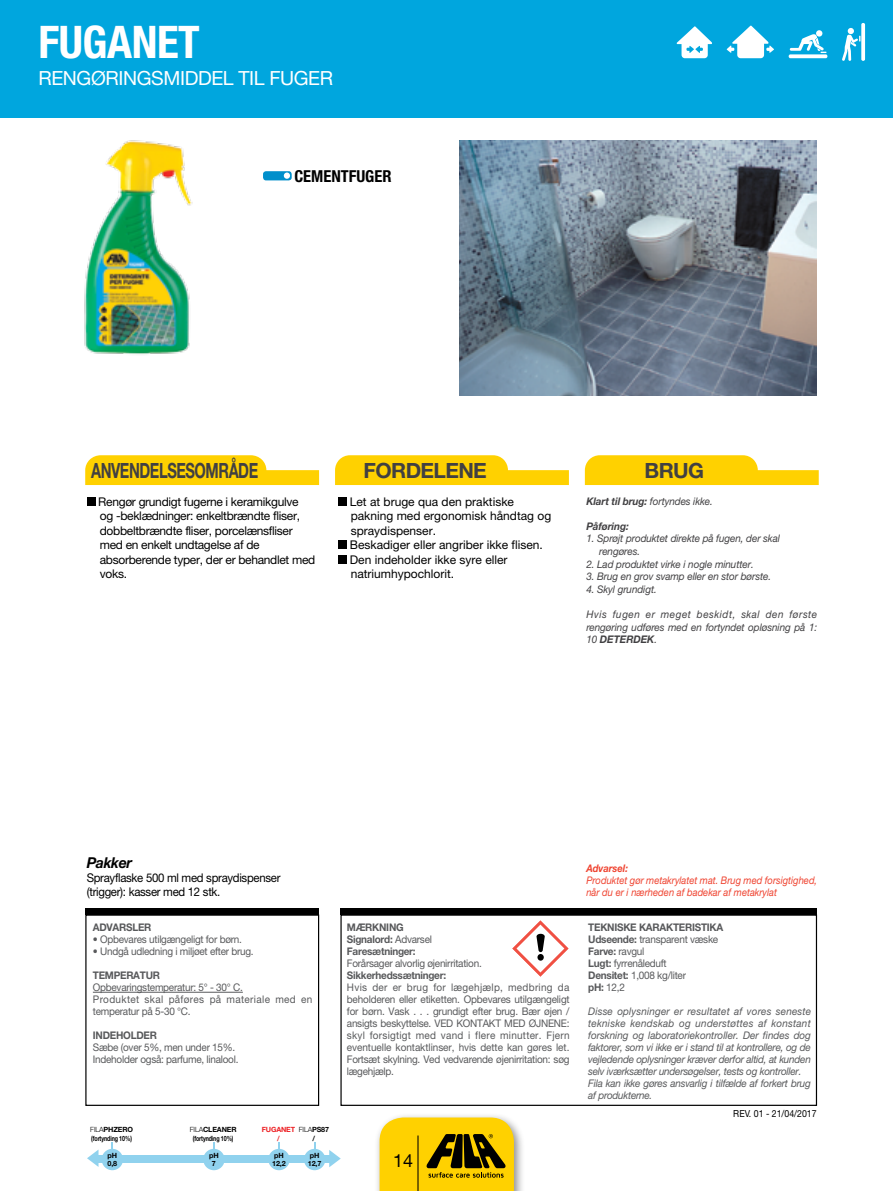
<style>
.page{position:relative;width:893px;height:1191px;background:#fff}
.page>*{position:absolute;margin:0;border:0;box-sizing:border-box;transform-origin:0 0}
.t1{font:700 condensed 45px "Helvetica Neue LT Pro";letter-spacing:-.01em;color:#fff}
.t2{font:700 21px "Helvetica Neue LT Std";letter-spacing:-.03em;color:#414042;scale:.7 1}
.t3{font:700 21px "Helvetica Neue LT Std";letter-spacing:-.03em;color:#414042}
.t4{font:19.5px "Helvetica Neue LT Std";letter-spacing:-.02em;color:#fff}
.t5{font:18px "Helvetica Neue LT Std";color:#000}
.t6{font:700 condensed 16.5px "Helvetica Neue LT Std";color:#000}
.t7{font:italic 700 15px "Helvetica Neue LT Std";letter-spacing:-.025em;color:#000;scale:.95 1}
.t8{font:12px/14.4px "Helvetica Neue LT Std";letter-spacing:-.025em;color:#000}
.t9{font:12px/14.4px "Helvetica Neue LT Std";color:#000}
.t10{font:12px/14.4px "Helvetica Neue LT Std";letter-spacing:-.025em;color:#000;scale:.95 1}
.t11{font:10.5px/12px "Helvetica Neue LT Std";letter-spacing:-.025em;color:#58595b;scale:.95 1}
.t12{font:italic 10.5px/12px "Helvetica Neue LT Std";letter-spacing:-.025em;color:#58595b;scale:.95 1}
.t13{font:italic 10.5px/12.6px "Helvetica Neue LT Std";letter-spacing:-.01em;color:#414042;scale:.95 1}
.t14{font:700 10.5px/12px "Helvetica Neue LT Std";letter-spacing:-.025em;color:#58595b;scale:.95 1}
.t15{font:italic 10.5px/12px "Helvetica Neue LT Std";color:#ef4330;scale:.9 1}
.t16{font:italic 700 10.5px "Helvetica Neue LT Std";letter-spacing:-.01em;color:#414042;scale:.95 1}
.t17{font:italic 700 10.5px "Helvetica Neue LT Std";color:#ef4330;scale:.9 1}
.t18{font:9.75px "Helvetica Neue LT Std";color:#000;scale:.9 1}
.t19{font:700 7.2px/8.1px "Helvetica Neue LT Std";letter-spacing:-.02em;color:#000}
.t20{font:700 7.2px/8.1px "Helvetica Neue LT Std";letter-spacing:-.02em;color:#ed2024;text-align:center}
.s1{font-weight:700}
.s2{font-weight:300}
.s3{font-weight:400}
</style>
<div class="page">
<div style="left:0;top:0;width:893px;height:118px;background:#00a6de"></div>
<div style="left:375px;top:1112px;width:150px;height:79px;background:#000;opacity:.45"></div>
<div style="left:85px;top:914px;width:234px;height:192px;border:1px solid #000"></div>
<div style="left:340px;top:914px;width:477px;height:192px;border:1px solid #000"></div>
<div style="left:85px;top:908px;width:234px;height:6px;background:#000"></div>
<div style="left:340px;top:908px;width:477px;height:6px;background:#000"></div>
<svg style="left:380px;top:1117px;width:134px;height:74px;background:#d0ac06"></svg>
<svg style="left:263px;top:171px;width:29px;height:9px"></svg>
<div style="left:338px;top:497px;width:8px;height:9px;background:#000"></div>
<div style="left:338px;top:540px;width:8px;height:9px;background:#000"></div>
<div style="left:338px;top:555px;width:8px;height:8px;background:#000"></div>
<div style="left:87px;top:497px;width:9px;height:9px;background:#000"></div>
<hr style="left:93px;top:992px;width:150px;height:1px;background:#58595b">
<svg style="left:676px;top:26px;width:36px;height:32px"></svg>
<svg style="left:789px;top:54px;width:38px;height:4px"></svg>
<div style="left:816px;top:30px;width:6px;height:7px;background:#fff;border-radius:50%"></div>
<svg style="left:790px;top:34px;width:36px;height:19px"></svg>
<svg style="left:861px;top:23px;width:4px;height:38px"></svg>
<svg style="left:842px;top:28px;width:18px;height:33px"></svg>
<svg style="left:726px;top:25px;width:48px;height:33px"></svg>
<svg style="left:335px;top:455px;width:234px;height:30px;background:#ffd726"></svg>
<svg style="left:85px;top:455px;width:234px;height:30px;background:#ffd722"></svg>
<svg style="left:585px;top:455px;width:234px;height:30px;background:#ffd726"></svg>
<div style="left:96px;top:1154px;width:235px;height:8px;background:#90d2ee"></div>
<svg style="left:329px;top:1150px;width:12px;height:17px"></svg>
<svg style="left:87px;top:1149px;width:12px;height:18px"></svg>
<svg style="left:111px;top:1142px;width:2px;height:6px"></svg>
<svg style="left:314px;top:1142px;width:2px;height:6px"></svg>
<div style="left:102px;top:1148px;width:21px;height:22px;background:#90d2ee;border-radius:50%"></div>
<div style="left:304px;top:1148px;width:21px;height:22px;background:#90d2ee;border-radius:50%"></div>
<svg style="left:278px;top:1142px;width:2px;height:6px"></svg>
<div style="left:268px;top:1148px;width:22px;height:22px;background:#90d2ee;border-radius:50%"></div>
<svg style="left:213px;top:1142px;width:2px;height:6px"></svg>
<div style="left:203px;top:1148px;width:22px;height:22px;background:#90d2ee;border-radius:50%"></div>
<img style="left:84px;top:140px;width:109px;height:215px">
<img style="left:460px;top:140px;width:356px;height:255px">
<svg style="left:512px;top:920px;width:57px;height:57px"></svg>
<h1 class="t1" style="left:38px;top:15px;width:163px">FUGANET</h1>
<h3 class="t4" style="left:38px;top:67px;width:296px">RENGØRINGSMIDDEL TIL FUGER</h3>
<h3 class="t6" style="left:294px;top:166px;width:99px">CEMENTFUGER</h3>
<h2 class="t2" style="left:91px;top:457px;width:240px">ANVENDELSESOMRÅDE</h2>
<h2 class="t3" style="left:364px;top:457px;width:125px">FORDELENE</h2>
<h2 class="t3" style="left:645px;top:457px;width:61px">BRUG</h2>
<p class="t8" style="left:98px;top:494px;width:218px">Rengør grundigt fugerne i keramikgulve<br>og -beklædninger: enkeltbrændte fliser, dobbeltbrændte fliser, porcelænsfliser med en enkelt undtagelse af de absorberende typer, der er behandlet med voks.</p>
<p class="t9" style="left:350px;top:494px;width:203px">Let at bruge qua den praktiske pakning med ergonomisk håndtag og spraydispenser.<br>Beskadiger eller angriber ikke flisen.<br>Den indeholder ikke syre eller natriumhypochlorit.</p>
<p class="t13" style="left:586px;top:494px;width:135px"><span class="s1">Klart til brug:</span> fortyndes ikke.</p>
<p class="t16" style="left:586px;top:519px;width:46px">Påføring:</p>
<p class="t13" style="left:599px;top:532px;width:192px;text-indent:-13px">1. Sprøjt produktet direkte på fugen, der skal rengøres.</p>
<p class="t13" style="left:586px;top:557px;width:178px">2. Lad produktet virke i nogle minutter.</p>
<p class="t13" style="left:586px;top:570px;width:196px">3. Brug en grov svamp eller en stor børste.</p>
<p class="t13" style="left:586px;top:582px;width:76px">4. Skyl grundigt.</p>
<p class="t13" style="left:586px;top:608px;width:245px;text-align:justify">Hvis fugen er meget beskidt, skal den første rengøring udføres med en fortyndet opløsning på 1:<br>10 <span class="s1">DETERDEK</span>.</p>
<h3 class="t7" style="left:87px;top:853px;width:49px">Pakker</h3>
<p class="t10" style="left:87px;top:870px;width:205px">Sprayflaske 500 ml med spraydispenser (trigger): kasser med 12 stk.</p>
<p class="t14" style="left:93px;top:921px;width:63px">ADVARSLER</p>
<p class="t11" style="left:93px;top:933px;width:158px">• Opbevares utilgængeligt for børn.</p>
<p class="t11" style="left:93px;top:945px;width:171px">• Undgå udledning i miljøet efter brug.</p>
<p class="t14" style="left:93px;top:969px;width:72px">TEMPERATUR</p>
<p class="t11" style="left:93px;top:981px;width:233px">Opbevaringstemperatur: 5° - 30° C.<br>Produktet skal påføres på materiale med en temperatur på 5-30 °C.</p>
<p class="t14" style="left:93px;top:1029px;width:69px">INDEHOLDER</p>
<p class="t11" style="left:93px;top:1041px;width:155px">Sæbe (over 5%, men under 15%.<br>Indeholder også: parfume, linalool.</p>
<p class="t19" style="left:90px;top:1125px;width:44px"><span class="s2">FILA</span>PHZERO (fortynding 10%)</p>
<p class="t20" style="left:262px;top:1125px;width:35px">FUGANET /</p>
<p class="t19" style="left:299px;top:1125px;width:32px;text-align:center"><span class="s2">FILA</span>PS87 /</p>
<p class="t19" style="left:107px;top:1150px;width:11px">pH<br>0,8</p>
<p class="t19" style="left:190px;top:1125px;width:48px;text-align:center"><span class="s2">FILA</span>CLEANER (fortynding 10%)</p>
<p class="t19" style="left:209px;top:1150px;width:11px;text-align:center">pH<br>7</p>
<p class="t19" style="left:272px;top:1150px;width:15px">pH<br>12,2</p>
<p class="t19" style="left:308px;top:1150px;width:15px">pH<br>12,7</p>
<p class="t14" style="left:347px;top:921px;width:91px">MÆRKNING<br>Signalord: <span class="s3">Advarsel<br></span>Faresætninger:</p>
<p class="t11" style="left:347px;top:957px;width:143px">Forårsager alvorlig øjenirritation.</p>
<p class="t14" style="left:347px;top:969px;width:106px">Sikkerhedssætninger:</p>
<p class="t11" style="left:347px;top:981px;width:236px;text-align:justify">Hvis der er brug for lægehjælp, medbring da beholderen eller etiketten. Opbevares utilgængeligt for børn. Vask . . . grundigt efter brug. Bær øjen / ansigts beskyttelse. VED KONTAKT MED ØJNENE: skyl forsigtigt med vand i flere minutter. Fjern eventuelle kontaktlinser, hvis dette kan gøres let.<br>Fortsæt skylning. Ved vedvarende øjenirritation: søg lægehjælp.</p>
<h3 class="t5" style="left:393px;top:1149px;width:22px">14</h3>
<p class="t17" style="left:586px;top:862px;width:48px">Advarsel:</p>
<p class="t15" style="left:586px;top:874px;width:258px">Produktet gør metakrylatet mat. Brug med forsigtighed, når du er i nærheden af badekar af metakrylat</p>
<p class="t14" style="left:588px;top:921px;width:144px">TEKNISKE KARAKTERISTIKA<br>Udseende: <span class="s3">transparent væske<br></span>Farve: <span class="s3">ravgul<br></span>Lugt: <span class="s3">fyrrenåleduft<br></span>Densitet: <span class="s3">1,008 kg/liter<br></span>pH: <span class="s3">12,2</span></p>
<p class="t12" style="left:588px;top:1005px;width:236px">Disse oplysninger er resultatet af vores seneste tekniske kendskab og understøttes af konstant forskning og laboratoriekontroller. Der findes dog faktorer, som vi ikke er i stand til at kontrollere, og de vejledende oplysninger kræver derfor altid, at kunden selv iværksætter undersøgelser, tests og kontroller.<br>Fila kan ikke gøres ansvarlig i tilfælde af forkert brug af produkterne.</p>
<p class="t18" style="left:733px;top:1108px;width:94px">REV. 01 - 21/04/2017</p>
</div>
